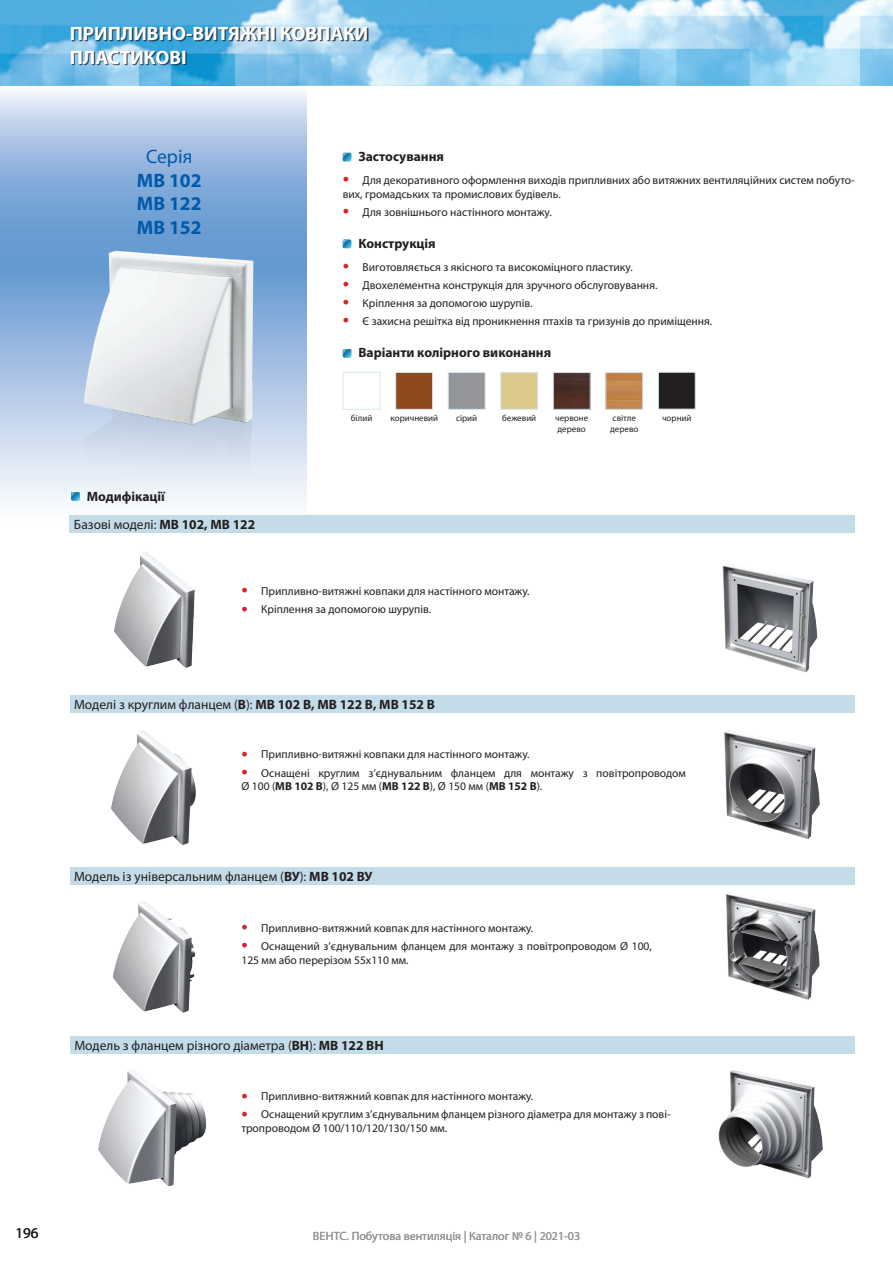
<style>
.page{position:relative;width:893px;height:1263px;background:#fff}
.page>*{position:absolute;margin:0;border:0;box-sizing:border-box;transform-origin:0 0}
.t1{font:700 19.5px/23.4px "Myriad Pro";color:#fff}
.t2{font:700 19.5px/23.4px "Myriad Pro";color:#015aaa;text-align:justify}
.t3{font:19.5px "Myriad Pro";color:#015aaa}
.t4{font:15px "Myriad Pro";color:#231f20}
.t5{font:13.5px "Myriad Pro";color:#231f20}
.t6{font:700 13.5px/29px "Myriad Pro";color:#231f20}
.t7{font:12px "Myriad Pro";color:#939598}
.t8{font:11.55px/13.8px "Myriad Pro";color:#231f20}
.t9{font:9px/10.8px "Myriad Pro";color:#231f20}
.s1{font-weight:400}
.s2{font-size:22.5px;color:#d1232a}
.s3{font-weight:700}
</style>
<div class="page">
<svg style="left:0;top:85px;width:306px;height:448px;background:#a6c2e4"></svg>
<img style="left:0;top:0;width:893px;height:85px">
<div style="left:72px;top:28px;width:297px;height:37px;background:#231f20;opacity:.75"></div>
<svg style="left:343px;top:153px;width:8px;height:8px"></svg>
<svg style="left:343px;top:240px;width:8px;height:8px"></svg>
<img style="left:71px;top:243px;width:216px;height:261px">
<div style="left:70px;top:695px;width:785px;height:17px;background:#c3dce8"></div>
<div style="left:70px;top:867px;width:785px;height:17px;background:#c3dce8"></div>
<div style="left:70px;top:1036px;width:785px;height:17px;background:#c3dce8"></div>
<img style="left:724px;top:730px;width:96px;height:109px">
<img style="left:111px;top:730px;width:85px;height:115px">
<img style="left:722px;top:565px;width:96px;height:108px">
<img style="left:114px;top:552px;width:81px;height:116px">
<img style="left:726px;top:892px;width:94px;height:108px">
<img style="left:113px;top:901px;width:82px;height:112px">
<img style="left:718px;top:1070px;width:105px;height:109px">
<img style="left:98px;top:1069px;width:109px;height:117px">
<svg style="left:343px;top:349px;width:8px;height:8px"></svg>
<div style="left:343px;top:372px;width:37px;height:38px;border:1px solid #d6e7ef"></div>
<div style="left:395px;top:372px;width:38px;height:38px;background:#90491e;border:1px solid #d6e7ef"></div>
<div style="left:448px;top:372px;width:38px;height:38px;background:#939598;border:1px solid #d6e7ef"></div>
<div style="left:500px;top:372px;width:38px;height:38px;background:#dcca8a;border:1px solid #d6e7ef"></div>
<img style="left:555px;top:374px;width:34px;height:34px">
<div style="left:553px;top:372px;width:38px;height:38px;border:1px solid #d6e7ef"></div>
<img style="left:607px;top:374px;width:34px;height:34px">
<div style="left:605px;top:372px;width:38px;height:38px;border:1px solid #d6e7ef"></div>
<div style="left:658px;top:372px;width:38px;height:37px;background:#231f20;border:1px solid #d6e7ef"></div>
<svg style="left:71px;top:492px;width:9px;height:8px"></svg>
<div style="left:70px;top:516px;width:785px;height:17px;background:#c3dce8"></div>
<h1 class="t1" style="left:70px;top:21px;width:300px">ПРИПЛИВНО-ВИТЯЖНІ КОВПАКИ<br>ПЛАСТИКОВІ</h1>
<h1 class="t3" style="left:146px;top:145px;width:48px">Серія</h1>
<h1 class="t2" style="left:137px;top:168px;width:66px">МВ 102<br>МВ 122<br>МВ 152</h1>
<p class="t6" style="left:74px;top:481px;width:183px;text-indent:13px">Модифікації<br><span class="s1">Базові моделі:</span> МВ 102, МВ 122</p>
<p class="t6" style="left:358px;top:142px;width:87px">Застосування</p>
<p class="t8" style="left:343px;top:173px;width:514px"><span class="s2">•</span> Для декоративного оформлення виходів припливних або витяжних вентиляційних систем побуто&shy;вих, громадських та промислових будівель.</p>
<p class="t8" style="left:343px;top:205px;width:211px"><span class="s2">•</span> Для зовнішнього настінного монтажу.</p>
<p class="t6" style="left:358px;top:229px;width:79px">Конструкція</p>
<p class="t8" style="left:343px;top:260px;width:292px"><span class="s2">•</span> Виготовляється з якісного та високоміцного пластику.</p>
<p class="t8" style="left:343px;top:278px;width:316px"><span class="s2">•</span> Двохелементна конструкція для зручного обслуговування.</p>
<p class="t8" style="left:343px;top:296px;width:191px"><span class="s2">•</span> Кріплення за допомогою шурупів.</p>
<p class="t8" style="left:343px;top:314px;width:371px"><span class="s2">•</span> Є захисна решітка від проникнення птахів та гризунів до приміщення.</p>
<p class="t6" style="left:358px;top:338px;width:194px">Варіанти колірного виконання</p>
<p class="t9" style="left:351px;top:412px;width:23px">білий</p>
<p class="t9" style="left:390px;top:412px;width:49px">коричневий</p>
<p class="t9" style="left:456px;top:412px;width:23px">сірий</p>
<p class="t9" style="left:502px;top:412px;width:36px">бежевий</p>
<p class="t9" style="left:555px;top:412px;width:35px">червоне дерево</p>
<p class="t9" style="left:610px;top:412px;width:30px">світле дерево</p>
<p class="t9" style="left:662px;top:412px;width:31px">чорний</p>
<p class="t8" style="left:241px;top:584px;width:290px"><span class="s2">•</span> Припливно-витяжні ковпаки для настінного монтажу.</p>
<p class="t8" style="left:241px;top:602px;width:191px"><span class="s2">•</span> Кріплення за допомогою шурупів.</p>
<p class="t5" style="left:74px;top:696px;width:362px">Моделі з круглим фланцем (<span class="s3">В</span>): <span class="s3">МВ 102 В, МВ 122 В, МВ 152 В</span></p>
<p class="t8" style="left:241px;top:747px;width:290px"><span class="s2">•</span> Припливно-витяжні ковпаки для настінного монтажу.</p>
<p class="t8" style="left:241px;top:766px;width:446px"><span class="s2">•</span> Оснащені круглим з’єднувальним фланцем для монтажу з повітропроводом<br>Ø 100 (<span class="s3">МВ 102 В</span>), Ø 125 мм (<span class="s3">МВ 122 В</span>), Ø 150 мм (<span class="s3">МВ 152 В</span>).</p>
<p class="t5" style="left:74px;top:868px;width:300px">Модель із універсальним фланцем (<span class="s3">ВУ</span>): <span class="s3">МВ 102 ВУ</span></p>
<p class="t8" style="left:241px;top:921px;width:293px"><span class="s2">•</span> Припливно-витяжний ковпак для настінного монтажу.</p>
<p class="t8" style="left:241px;top:939px;width:412px"><span class="s2">•</span> Оснащений з’єднувальним фланцем для монтажу з повітропроводом Ø 100,<br>125 мм або перерізом 55х110 мм.</p>
<p class="t5" style="left:74px;top:1037px;width:311px">Модель з фланцем різного діаметра (<span class="s3">ВН</span>): <span class="s3">МВ 122 ВН</span></p>
<p class="t8" style="left:241px;top:1089px;width:293px"><span class="s2">•</span> Припливно-витяжний ковпак для настінного монтажу.</p>
<p class="t8" style="left:241px;top:1107px;width:431px"><span class="s2">•</span> Оснащений круглим з’єднувальним фланцем різного діаметра для монтажу з пові&shy;тропроводом Ø 100/110/120/130/150 мм.</p>
<p class="t4" style="left:15px;top:1224px;width:25px">196</p>
<p class="t7" style="left:313px;top:1229px;width:269px">ВЕНТС. Побутова вентиляція | Каталог № 6 | 2021-03</p>
</div>
